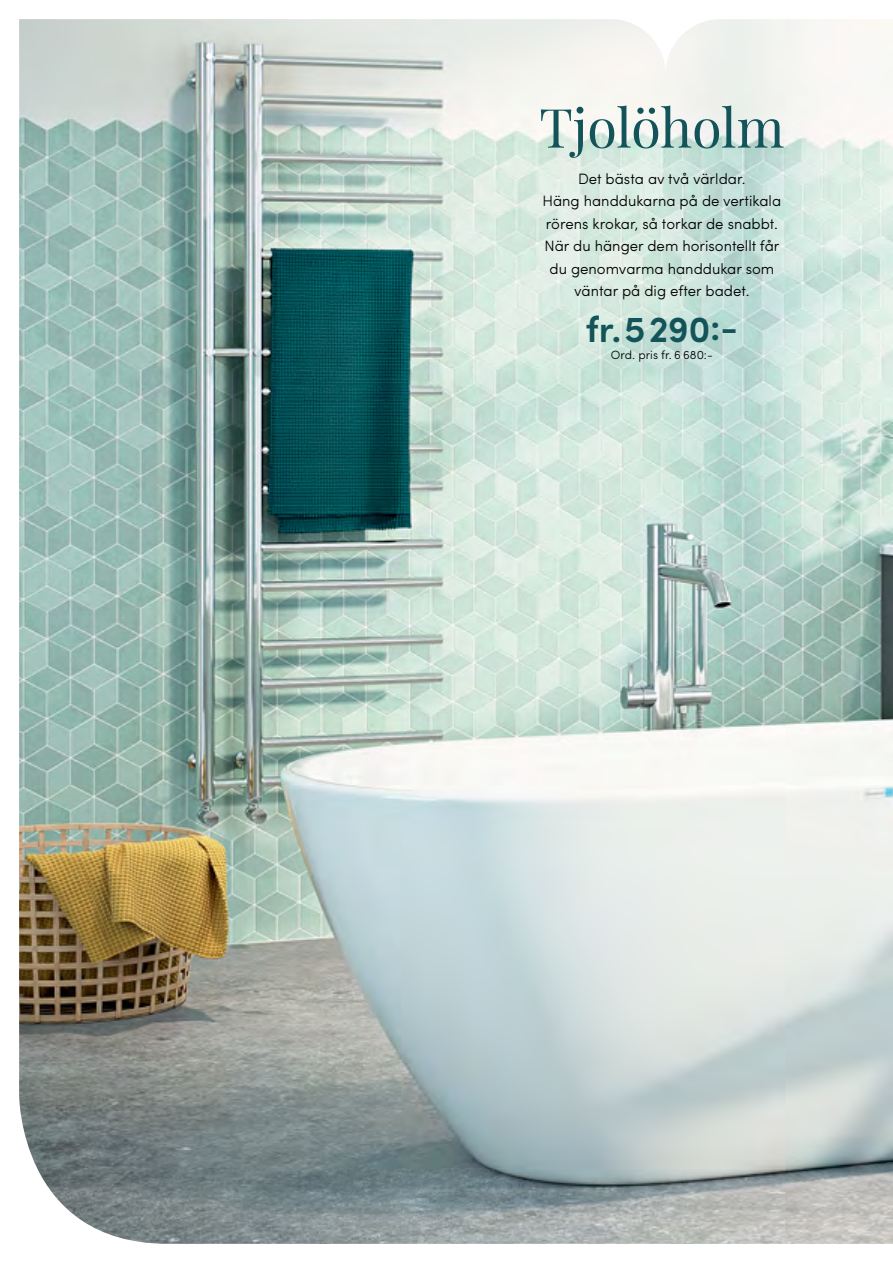
<style>
.page{position:relative;width:893px;height:1263px;background:#fff}
.page>*{position:absolute;margin:0;border:0;box-sizing:border-box;transform-origin:0 0}
.t1{font:54px "Playfair Display";letter-spacing:-.005em;color:#13545a}
.t2{font:600 36.75px "Sofia Pro";color:#13545a}
.t3{font:300 15px/22.5px "Sofia Pro";color:#000;text-align:center}
.t4{font:300 12px "Sofia Pro";color:#000}
</style>
<div class="page">
<img style="left:19px;top:19px;width:874px;height:1225px">
<svg style="left:611px;top:19px;width:109px;height:55px"></svg>
<h1 class="t1" style="left:539px;top:94px;width:247px">Tjolöholm</h1>
<p class="t3" style="left:543px;top:166px;width:240px">Det bästa av två världar.<br>Häng handdukarna på de vertikala rörens krokar, så torkar de snabbt.<br>När du hänger dem horisontellt får du genomvarma handdukar som väntar på dig efter badet.</p>
<h2 class="t2" style="left:586px;top:301px;width:153px">fr. 5 290:-</h2>
<p class="t4" style="left:611px;top:346px;width:103px">Ord. pris fr. 6 680:-</p>
</div>
